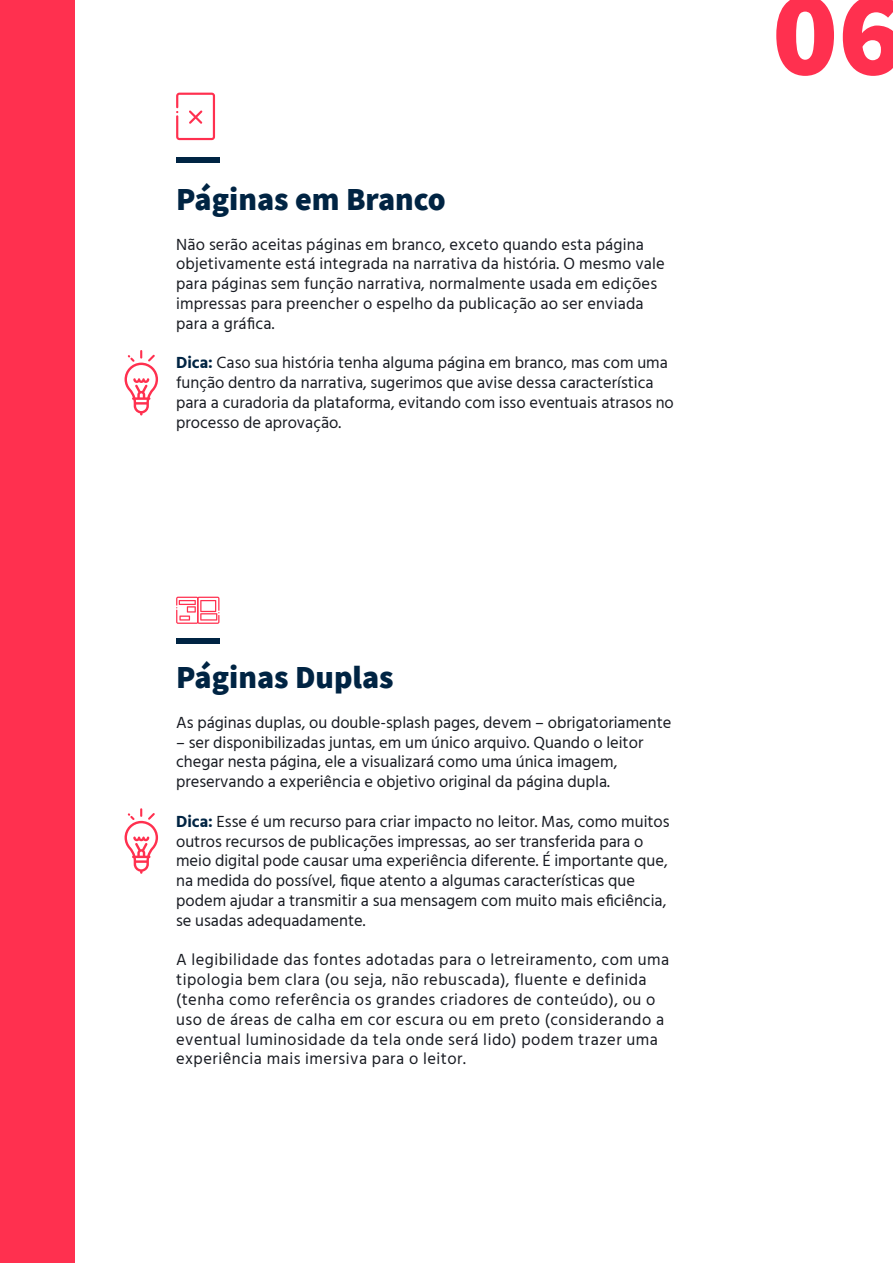
<style>
.page{position:relative;width:893px;height:1263px;background:#fff}
.page>*{position:absolute;margin:0;border:0;box-sizing:border-box;transform-origin:0 0}
.t1{font:800 122.25px "Assistant";color:#ff304f}
.t2{font:800 31.95px "Assistant";color:#002443}
.t3{font:16.5px/19.8px "Hind Siliguri";color:#181b22}
.t4{font:16.5px/19.8px "Hind Siliguri";letter-spacing:.03em;color:#181b22}
.s1{font-weight:700;color:#002443}
</style>
<div class="page">
<div style="left:0;top:0;width:75px;height:1263px;background:#ff304f"></div>
<div style="left:176px;top:157px;width:43px;height:6px;background:#002443"></div>
<div style="left:176px;top:638px;width:43px;height:5px;background:#002443"></div>
<svg style="left:124px;top:808px;width:34px;height:66px"></svg>
<svg style="left:124px;top:350px;width:34px;height:65px"></svg>
<svg style="left:176px;top:93px;width:39px;height:47px"></svg>
<svg style="left:176px;top:597px;width:43px;height:27px"></svg>
<p class="t2" style="left:176px;top:177px;width:271px">Páginas em Branco</p>
<p class="t3" style="left:176px;top:235px;width:490px">Não serão aceitas páginas em branco, exceto quando esta página objetivamente está integrada na narrativa da história. O mesmo vale para páginas sem função narrativa, normalmente usada em edições impressas para preencher o espelho da publicação ao ser enviada para a gráfica.</p>
<p class="t3" style="left:176px;top:354px;width:499px"><span class="s1">Dica:</span> Caso sua história tenha alguma página em branco, mas com uma função dentro da narrativa, sugerimos que avise dessa característica para a curadoria da plataforma, evitando com isso eventuais atrasos no processo de aprovação.</p>
<p class="t2" style="left:176px;top:655px;width:219px">Páginas Duplas</p>
<p class="t3" style="left:176px;top:713px;width:497px">As páginas duplas, ou double-splash pages, devem – obrigatoriamente</p>
<p class="t3" style="left:176px;top:733px;width:469px">– ser disponibilizadas juntas, em um único arquivo. Quando o leitor chegar nesta página, ele a visualizará como uma única imagem, preservando a experiência e objetivo original da página dupla.</p>
<p class="t3" style="left:176px;top:812px;width:495px"><span class="s1">Dica:</span> Esse é um recurso para criar impacto no leitor. Mas, como muitos outros recursos de publicações impressas, ao ser transferida para o meio digital pode causar uma experiência diferente. É importante que, na medida do possível, fique atento a algumas características que podem ajudar a transmitir a sua mensagem com muito mais eficiência, se usadas adequadamente.</p>
<p class="t4" style="left:176px;top:951px;width:495px">A legibilidade das fontes adotadas para o letreiramento, com uma tipologia bem clara (ou seja, não rebuscada), fluente e definida (tenha como referência os grandes criadores de conteúdo), ou o uso de áreas de calha em cor escura ou em preto (considerando a eventual luminosidade da tela onde será lido) podem trazer uma experiência mais imersiva para o leitor.</p>
<p class="t1" style="left:772px;top:-50px;width:133px">06</p>
</div>
